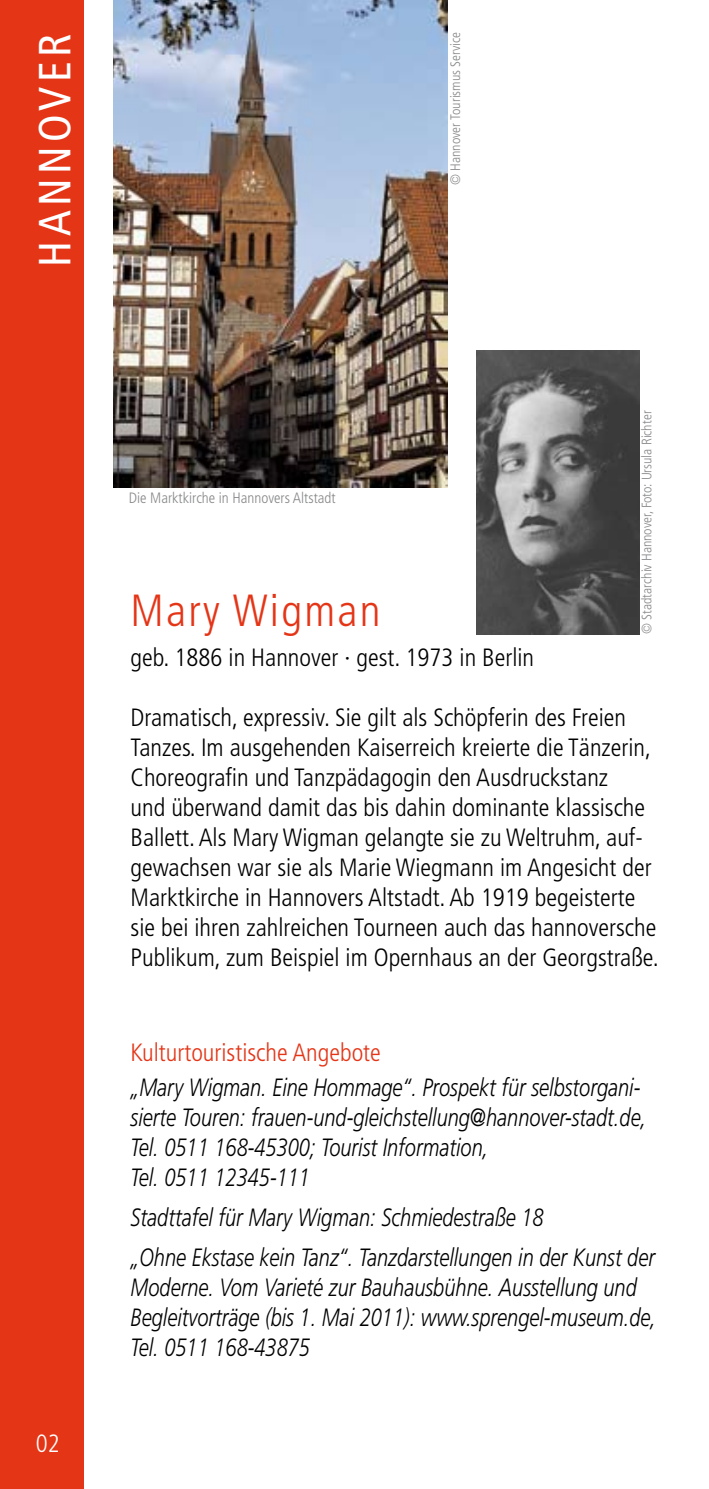
<style>
.page{position:relative;width:709px;height:1489px;background:#fff}
.page>*{position:absolute;margin:0;border:0;box-sizing:border-box;transform-origin:0 0}
.t1{font:300 condensed 45px "Frutiger";letter-spacing:.05em;color:#e53517}
.t2{font:condensed 45px "Frutiger";letter-spacing:.1em;color:#fff}
.t3{font:300 condensed 25px/30px "Frutiger";color:#000}
.t4{font:italic 300 25px/30px "Frutiger";color:#000;scale:.8 1}
.t5{font:300 condensed 25px "Frutiger";color:#fff}
.t6{font:300 condensed 15px "Frutiger";color:#87888a}
.t7{font:300 condensed 13.75px "Frutiger";color:#87888a}
.s1{font-style:normal;font-stretch:condensed;color:#e53517}
</style>
<div class="page">
<div style="left:0;top:0;width:83px;height:1488px;background:#e53517"></div>
<img style="left:113px;top:0;width:334px;height:487px">
<img style="left:476px;top:350px;width:163px;height:284px">
<p class="t2" style="left:29px;top:267px;width:235px;rotate:-90deg">HANNOVER</p>
<p class="t5" style="left:36px;top:1428px;width:25px">02</p>
<p class="t7" style="left:447px;top:185px;width:154px;rotate:-90deg">© Hannover Tourismus Service</p>
<p class="t7" style="left:639px;top:634px;width:225px;rotate:-90deg">© Stadtarchiv Hannover, Foto: Ursula Richter</p>
<p class="t6" style="left:129px;top:489px;width:208px">Die Marktkirche in Hannovers Altstadt</p>
<p class="t1" style="left:131px;top:585px;width:251px">Mary Wigman</p>
<p class="t3" style="left:131px;top:642px;width:405px">geb. 1886 in Hannover · gest. 1973 in Berlin</p>
<p class="t3" style="left:131px;top:702px;width:529px">Dramatisch, expressiv. Sie gilt als Schöpferin des Freien Tanzes. Im ausgehenden Kaiserreich kreierte die Tänzerin, Choreografin und Tanzpädagogin den Ausdruckstanz<br>und überwand damit das bis dahin dominante klassische Ballett. Als Mary Wigman gelangte sie zu Weltruhm, auf&shy;gewachsen war sie als Marie Wiegmann im Angesicht der Marktkirche in Hannovers Altstadt. Ab 1919 begeisterte sie bei ihren zahlreichen Tourneen auch das hannoversche Publikum, zum Beispiel im Opernhaus an der Georgstraße.</p>
<p class="t4" style="left:131px;top:1034px;width:638px;line-height:35px"><span class="s1">Kulturtouristische Angebote<br></span>„Mary Wigman. Eine Hommage“. Prospekt für selbstorgani-</p>
<p class="t4" style="left:131px;top:1102px;width:646px">sierte Touren: frauen-und-gleichstellung@hannover-stadt.de,<br>Tel. 0511 168-45300; Tourist Information,<br>Tel. 0511 12345-111</p>
<p class="t4" style="left:131px;top:1197px;width:657px;line-height:40px">Stadttafel für Mary Wigman: Schmiedestraße 18<br>„Ohne Ekstase kein Tanz“. Tanzdarstellungen in der Kunst der</p>
<p class="t4" style="left:131px;top:1272px;width:658px">Moderne. Vom Varieté zur Bauhausbühne. Ausstellung und<br>Begleitvorträge (bis 1. Mai 2011): www.sprengel-museum.de,<br>Tel. 0511 168-43875</p>
</div>
